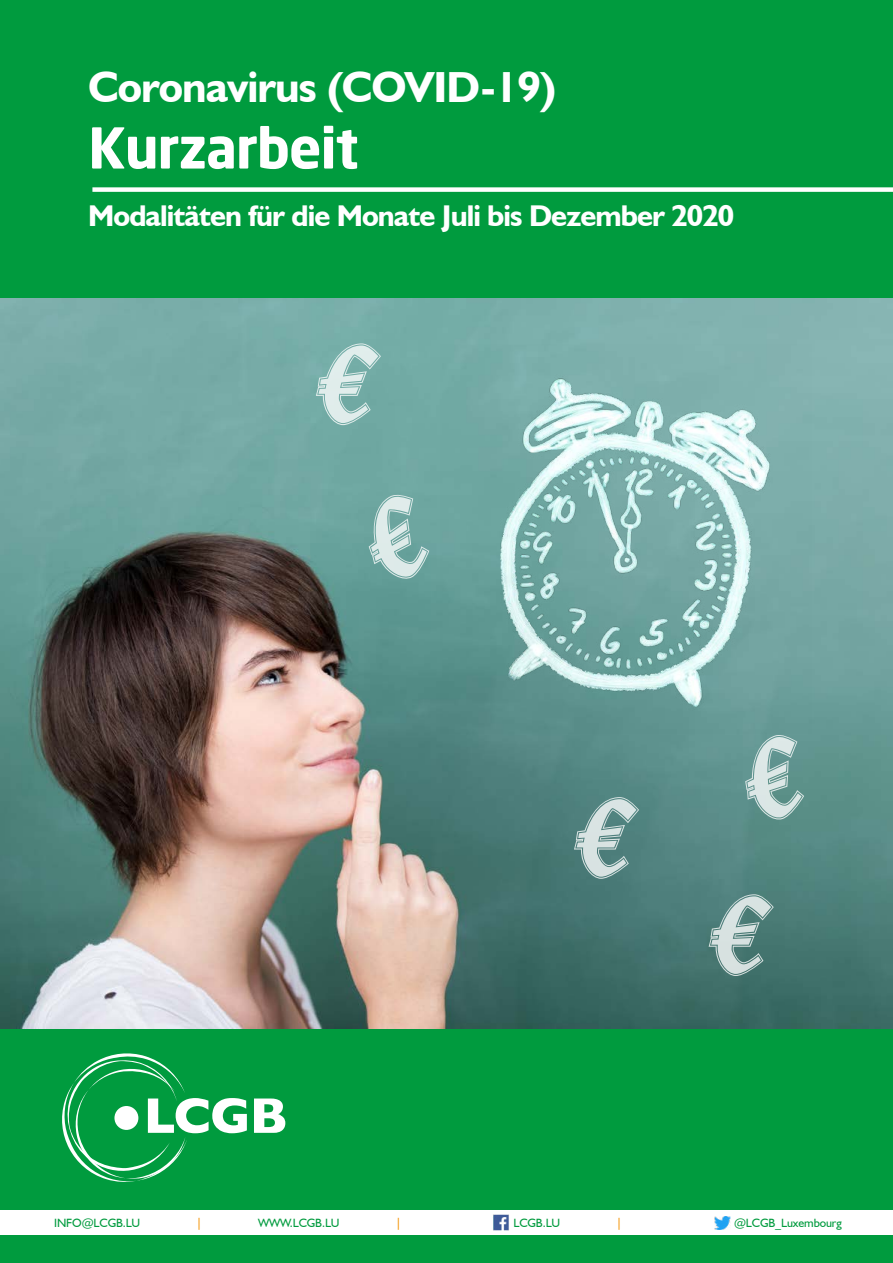
<style>
.page{position:relative;width:893px;height:1263px;background:#fff}
.page>*{position:absolute;margin:0;border:0;box-sizing:border-box;transform-origin:0 0}
.t1{font:109.5px "DS Bison Outline";color:#fff}
.t2{font:700 55.5px "Neo Sans";letter-spacing:-.02em;color:#fff}
.t3{font:700 43.5px "Humanist 521 BT";letter-spacing:-.02em;color:#fff}
.t4{font:700 30px "Humanist 521 BT";letter-spacing:-.03em;color:#fff}
.t5{font:12px "Humanist 521 BT";letter-spacing:-.01em;color:#009b3e}
.t6{font:12px "Humanist 521 BT";color:#f39200}
</style>
<div class="page">
<img style="left:0;top:297px;width:893px;height:733px">
<div style="left:0;top:0;width:893px;height:297px;background:#009b3e"></div>
<div style="left:92px;top:187px;width:801px;height:5px;background:#fff"></div>
<div style="left:0;top:1030px;width:893px;height:233px;background:#009b3e"></div>
<div style="left:0;top:1210px;width:893px;height:25px;background:#fff"></div>
<img style="left:493px;top:1214px;width:16px;height:16px">
<img style="left:714px;top:1216px;width:17px;height:14px">
<img style="left:440px;top:345px;width:371px;height:388px">
<svg style="left:62px;top:1053px;width:185px;height:129px"></svg>
<svg style="left:254px;top:1098px;width:31px;height:35px"></svg>
<svg style="left:731px;top:729px;width:88px;height:98px;background:#5d928c"></svg>
<svg style="left:350px;top:487px;width:95px;height:103px;background:#68a29c"></svg>
<h3 class="t3" style="left:88px;top:60px;width:469px">Coronavirus (COVID-19)</h3>
<h2 class="t2" style="left:88px;top:112px;width:272px">Kurzarbeit</h2>
<h3 class="t4" style="left:88px;top:197px;width:647px">Modalitäten für die Monate Juli bis Dezember 2020</h3>
<h1 class="t1" style="left:312px;top:323px;width:58px">€</h1>
<h1 class="t1" style="left:570px;top:777px;width:58px">€</h1>
<h1 class="t1" style="left:705px;top:874px;width:58px">€</h1>
<p class="t5" style="left:54px;top:1215px;width:88px">INFO@LCGB.LU</p>
<p class="t6" style="left:196px;top:1215px;width:7px">|</p>
<p class="t5" style="left:258px;top:1215px;width:83px">WWW.LCGB.LU</p>
<p class="t6" style="left:395px;top:1215px;width:7px">|</p>
<p class="t5" style="left:513px;top:1215px;width:48px">LCGB.LU</p>
<p class="t6" style="left:616px;top:1215px;width:7px">|</p>
<p class="t5" style="left:734px;top:1215px;width:109px">@LCGB_Luxembourg</p>
</div>
